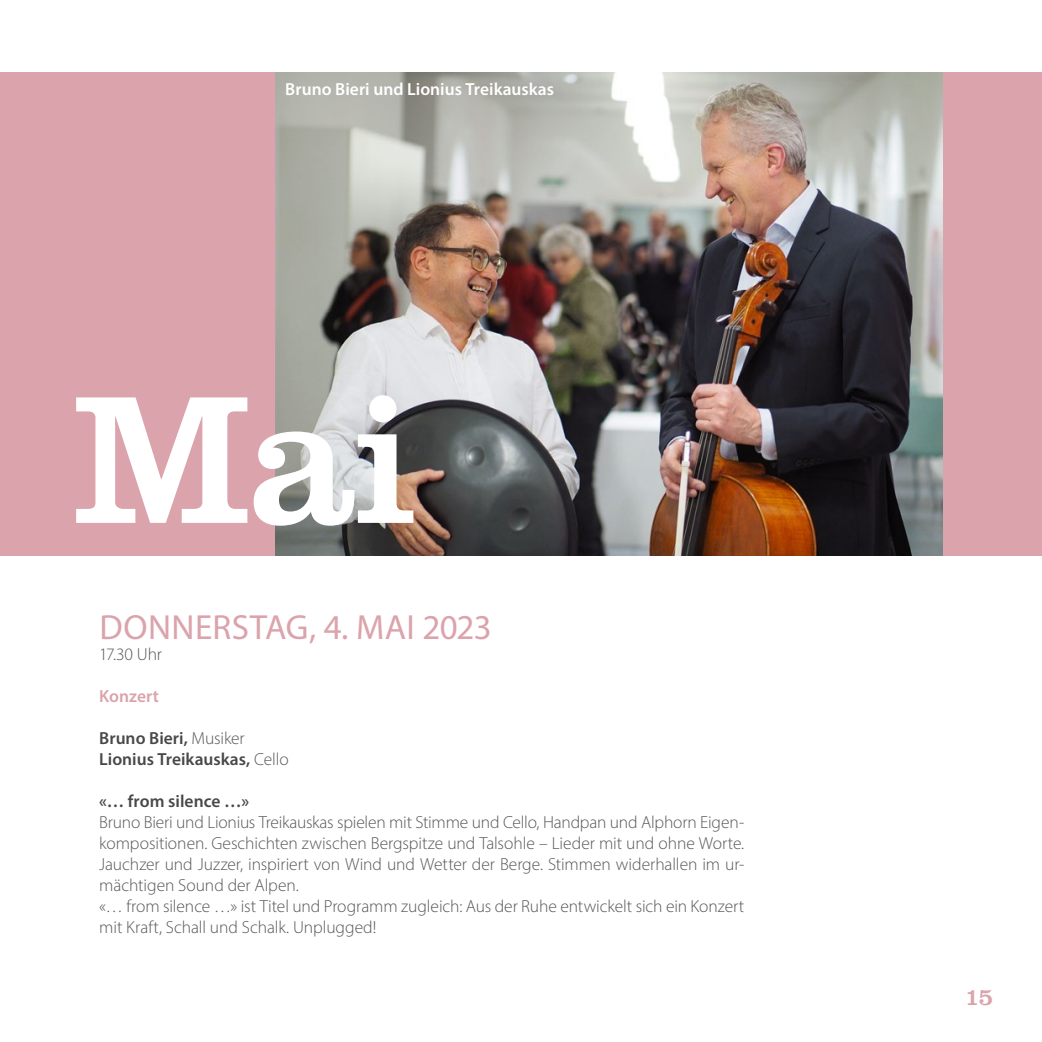
<style>
.page{position:relative;width:1042px;height:1042px;background:#fff}
.page>*{position:absolute;margin:0;border:0;box-sizing:border-box;transform-origin:0 0}
.t1{font:189.17px "Clarendon";color:#fff}
.t2{font:35px "Myriad Pro";letter-spacing:.01em;color:#dba3ab}
.t3{font:24.5px "Clarendon";color:#dba3ab}
.t4{font:300 17.5px/21px "Myriad Pro";letter-spacing:-.005em;color:#555756}
.t5{font:600 17.5px/21px "Myriad Pro";color:#474847}
.t6{font:600 17.5px "Myriad Pro";color:#fff}
.t7{font:600 17.5px "Myriad Pro";color:#dba3ab}
.s1{font-weight:300;color:#555756}
</style>
<div class="page">
<div style="left:0;top:72px;width:1042px;height:483px;background:#dba3ab"></div>
<img style="left:275px;top:72px;width:668px;height:483px">
<p class="t6" style="left:285px;top:78px;width:270px">Bruno Bieri und Lionius Treikauskas</p>
<h1 class="t1" style="left:72px;top:349px;width:345px">Mai</h1>
<h2 class="t2" style="left:100px;top:606px;width:394px">DONNERSTAG, 4. MAI 2023</h2>
<p class="t4" style="left:99px;top:644px;width:64px">17.30 Uhr</p>
<p class="t7" style="left:99px;top:685px;width:61px">Konzert</p>
<p class="t5" style="left:99px;top:727px;width:191px">Bruno Bieri, <span class="s1">Musiker<br></span>Lionius Treikauskas, <span class="s1">Cello</span></p>
<p class="t5" style="left:99px;top:790px;width:151px">«… from silence …»</p>
<p class="t4" style="left:99px;top:812px;width:646px">Bruno Bieri und Lionius Treikauskas spielen mit Stimme und Cello, Handpan und Alphorn Eigen&shy;kompositionen. Geschichten zwischen Bergspitze und Talsohle – Lieder mit und ohne Worte.<br>Jauchzer und Juzzer, inspiriert von Wind und Wetter der Berge. Stimmen widerhallen im ur&shy;mächtigen Sound der Alpen.<br>«… from silence …» ist Titel und Programm zugleich: Aus der Ruhe entwickelt sich ein Konzert mit Kraft, Schall und Schalk. Unplugged!</p>
<h3 class="t3" style="left:965px;top:983px;width:30px">15</h3>
</div>
